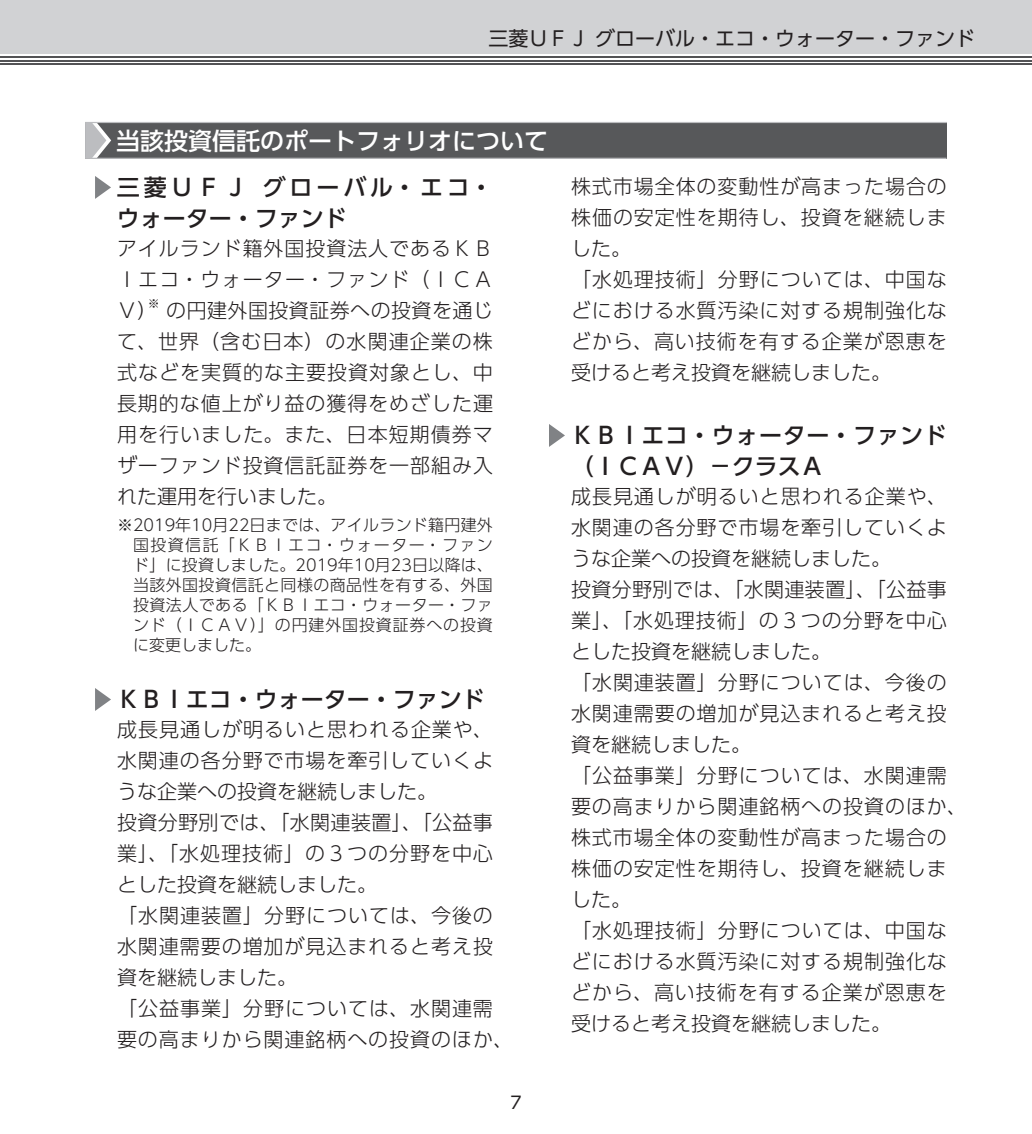
<style>
.page{position:relative;width:1032px;height:1134px;background:#fff}
.page>*{position:absolute;margin:0;border:0;box-sizing:border-box;transform-origin:0 0}
.t1{font:24px "UD Shin Go Pro Medium 90 msp RKSJ H";color:#fff}
.t2{font:23px/31px "UD Shin Go Pro Medium 90 msp RKSJ H";letter-spacing:.025em;color:#231f20}
.t3{font:23px/31px "UD Shin Go Pro Medium 90 msp RKSJ H";letter-spacing:.17em;color:#231f20}
.t4{font:23px "UD Shin Go Pro Medium 90 msp RKSJ H";color:#231f20}
.t5{font:20px/31px "UD Shin Go Pro Light 90 msp RKSJ H";letter-spacing:.045em;color:#231f20}
.t6{font:20px "UD Shin Go Pro Regular 90 msp RKSJ H";color:#231f20}
.t7{font:17px "UD Shin Go Pro Regular 90 msp RKSJ H";color:#231f20}
.t8{font:16px/20px "UD Shin Go Pro Light 90 msp RKSJ H";letter-spacing:.025em;color:#231f20;text-align:justify}
.t9{font:12px "UD Shin Go Pro Light 90 msp RKSJ H";color:#231f20}
</style>
<div class="page">
<div style="left:0;top:0;width:1032px;height:54px;background:#d1d2d4"></div>
<hr style="left:0;top:63px;width:1032px;height:2px;background:#535355">
<hr style="left:0;top:60px;width:1032px;height:1px;background:#535355">
<hr style="left:0;top:56px;width:1032px;height:2px;background:#535355">
<div style="left:85px;top:122px;width:862px;height:36px;background:#57585a"></div>
<hr style="left:85px;top:158px;width:861px;height:1px;background:#bcbdc0">
<hr style="left:85px;top:122px;width:862px;height:1px;background:#bcbdc0">
<svg style="left:85px;top:123px;width:26px;height:35px"></svg>
<svg style="left:95px;top:176px;width:16px;height:23px"></svg>
<svg style="left:95px;top:688px;width:16px;height:23px"></svg>
<svg style="left:549px;top:424px;width:16px;height:23px"></svg>
<p class="t6" style="left:488px;top:31px;width:488px">三菱ＵＦＪ グローバル・エコ・ウォーター・ファンド</p>
<p class="t1" style="left:116px;top:131px;width:434px">当該投資信託のポートフォリオについて</p>
<p class="t3" style="left:117px;top:175px;width:378px">三菱ＵＦＪ グローバル・エコ・ウォーター・ファンド</p>
<p class="t5" style="left:117px;top:235px;width:377px;text-align:justify">アイルランド籍外国投資法人であるＫＢＩエコ・ウォーター・ファンド（ＩＣＡＶ）の円建外国投資証券への投資を通じ</p>
<p class="t9" style="left:148px;top:299px;width:13px">※</p>
<p class="t5" style="left:117px;top:328px;width:377px;text-align:justify">て、世界（含む日本）の水関連企業の株式などを実質的な主要投資対象とし、中長期的な値上がり益の獲得をめざした運用を行いました。また、日本短期債券マザーファンド投資信託証券を一部組み入れた運用を行いました。</p>
<p class="t8" style="left:133px;top:517px;width:361px;text-indent:-16px">※ 2019年10月22日までは、アイルランド籍円建外国投資信託「ＫＢＩエコ・ウォーター・ファンド」に投資しました。2019年10月23日以降は、当該外国投資信託と同様の商品性を有する、外国投資法人である「ＫＢＩエコ・ウォーター・ファンド（ＩＣＡＶ）」の円建外国投資証券への投資に変更しました。</p>
<p class="t4" style="left:117px;top:691px;width:370px">ＫＢＩエコ・ウォーター・ファンド</p>
<p class="t5" style="left:117px;top:716px;width:397px">成長見通しが明るいと思われる企業や、水関連の各分野で市場を牽引していくような企業への投資を継続しました。<br>投資分野別では、「水関連装置」、「公益事業」、「水処理技術」の３つの分野を中心とした投資を継続しました。<br>「水関連装置」分野については、今後の水関連需要の増加が見込まれると考え投資を継続しました。<br>「公益事業」分野については、水関連需要の高まりから関連銘柄への投資のほか、</p>
<p class="t7" style="left:510px;top:1096px;width:13px">7</p>
<p class="t5" style="left:571px;top:173px;width:377px">株式市場全体の変動性が高まった場合の株価の安定性を期待し、投資を継続しました。<br>「水処理技術」分野については、中国などにおける水質汚染に対する規制強化などから、高い技術を有する企業が恩恵を受けると考え投資を継続しました。</p>
<p class="t2" style="left:571px;top:423px;width:378px">ＫＢＩエコ・ウォーター・ファンド（ＩＣＡＶ）－クラスＡ</p>
<p class="t5" style="left:571px;top:483px;width:397px">成長見通しが明るいと思われる企業や、水関連の各分野で市場を牽引していくような企業への投資を継続しました。<br>投資分野別では、「水関連装置」、「公益事業」、「水処理技術」の３つの分野を中心とした投資を継続しました。<br>「水関連装置」分野については、今後の水関連需要の増加が見込まれると考え投資を継続しました。<br>「公益事業」分野については、水関連需要の高まりから関連銘柄への投資のほか、株式市場全体の変動性が高まった場合の株価の安定性を期待し、投資を継続しました。<br>「水処理技術」分野については、中国などにおける水質汚染に対する規制強化などから、高い技術を有する企業が恩恵を受けると考え投資を継続しました。</p>
</div>
